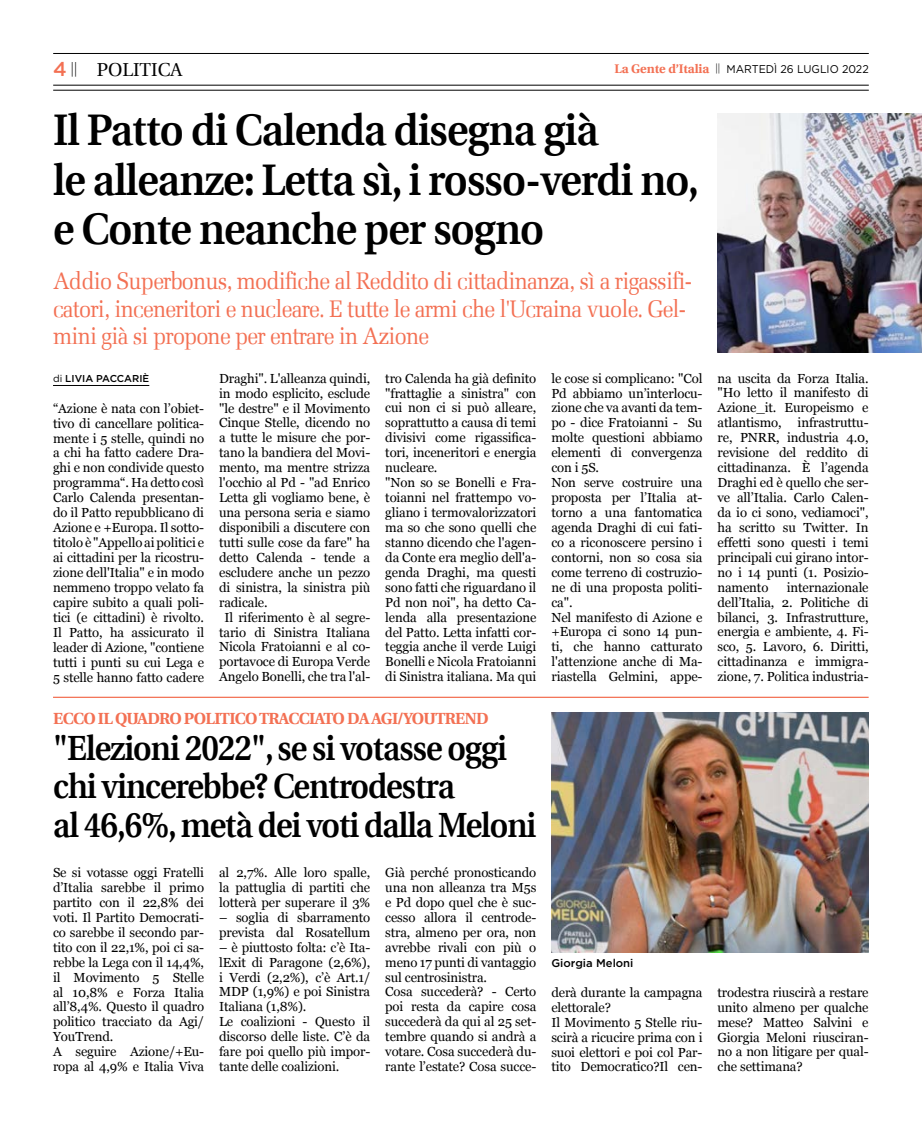
<style>
.page{position:relative;width:922px;height:1125px;background:#fff}
.page>*{position:absolute;margin:0;border:0;box-sizing:border-box;transform-origin:0 0}
.t1{font:600 44.25px/49.2px "Utopia";letter-spacing:-.02em;color:#000;scale:.93 1}
.t2{font:600 35px/38.8px "Utopia";letter-spacing:-.03em;color:#000;scale:.91 1}
.t3{font:300 24px/27.5px "Melior";letter-spacing:-.04em;color:#f37053;scale:.9 1}
.t4{font:18.75px "Utopia";color:#000}
.t5{font:700 16.12px "Utopia";letter-spacing:-.04em;color:#f37053}
.t6{font:300 14.62px "Myriad Pro";color:#000}
.t7{font:13.12px/14.9px "Georgia";letter-spacing:-.01em;color:#000}
.t8{font:11.25px "Gotham";color:#000;scale:.95 1}
.t9{font:500 11.25px "Gotham";color:#000}
.t10{font:500 10px "Gotham";color:#000}
.s1{font-family:"Gotham";font-weight:500;font-size:20px;color:#f37053}
.s2{font-family:"Utopia";font-weight:700;font-size:12.5px;color:#f37053}
.s3{font-weight:400}
</style>
<div class="page">
<hr style="left:53px;top:53px;width:815px;height:1px;background:#000">
<hr style="left:53px;top:90px;width:815px;height:1px;background:#000">
<hr style="left:53px;top:85px;width:815px;height:1px;background:#000">
<hr style="left:53px;top:385px;width:96px;height:1px;background:#000">
<img style="left:551px;top:712px;width:317px;height:240px">
<img style="left:717px;top:113px;width:204px;height:240px">
<hr style="left:53px;top:697px;width:815px;height:1px;background:#f37053">
<p class="t6" style="left:53px;top:59px;width:25px"><span class="s1">4</span> ||</p>
<p class="t8" style="left:614px;top:62px;width:269px"><span class="s2">La Gente d’Italia</span> <sup>||</sup> MARTEDÌ 26 LUGLIO 2022</p>
<h1 class="t1" style="left:53px;top:106px;width:696px">Il Patto di Calenda disegna già<br>le alleanze: Letta sì, i rosso-verdi no, e Conte neanche per sogno</h1>
<h3 class="t3" style="left:53px;top:270px;width:711px">Addio Superbonus, modifiche al Reddito di cittadinanza, sì a rigassifi&shy;catori, inceneritori e nucleare. E tutte le armi che l'Ucraina vuole. Gel&shy;mini già si propone per entrare in Azione</h3>
<h3 class="t4" style="left:97px;top:60px;width:87px">POLITICA</h3>
<p class="t10" style="left:53px;top:372px;width:98px"><span class="s3">di</span> LIVIA PACCARIÈ</p>
<p class="t7" style="left:53px;top:400px;width:152px;text-align:justify">“Azione è nata con l’obiet&shy;tivo di cancellare politica&shy;mente i 5 stelle, quindi no a chi ha fatto cadere Dra&shy;ghi e non condivide questo programma“. Ha detto così Carlo Calenda presentan&shy;do il Patto repubblicano di Azione e +Europa. Il sotto&shy;titolo è "Appello ai politici e ai cittadini per la ricostru&shy;zione dell'Italia" e in modo nemmeno troppo velato fa capire subito a quali poli&shy;tici (e cittadini) è rivolto.<br>Il Patto, ha assicurato il leader di Azione, "contiene tutti i punti su cui Lega e 5 stelle hanno fatto cadere</p>
<p class="t7" style="left:219px;top:370px;width:153px">Draghi". L'alleanza quindi,</p>
<p class="t7" style="left:219px;top:385px;width:152px">in modo esplicito, esclude</p>
<p class="t7" style="left:219px;top:400px;width:152px">"le destre" e il Movimento</p>
<p class="t7" style="left:219px;top:415px;width:152px">Cinque Stelle, dicendo no</p>
<p class="t7" style="left:219px;top:430px;width:152px">a tutte le misure che por-</p>
<p class="t7" style="left:219px;top:445px;width:152px">tano la bandiera del Movi-</p>
<p class="t7" style="left:219px;top:460px;width:153px">mento, ma mentre strizza</p>
<p class="t7" style="left:219px;top:475px;width:153px">l'occhio al Pd - "ad Enrico</p>
<p class="t7" style="left:219px;top:490px;width:152px">Letta gli vogliamo bene, è</p>
<p class="t7" style="left:219px;top:505px;width:152px">una persona seria e siamo</p>
<p class="t7" style="left:219px;top:520px;width:152px">disponibili a discutere con</p>
<p class="t7" style="left:219px;top:534px;width:152px">tutti sulle cose da fare" ha</p>
<p class="t7" style="left:219px;top:549px;width:152px">detto Calenda - tende a</p>
<p class="t7" style="left:219px;top:564px;width:152px">escludere anche un pezzo</p>
<p class="t7" style="left:219px;top:579px;width:152px">di sinistra, la sinistra più</p>
<p class="t7" style="left:219px;top:594px;width:50px">radicale.</p>
<p class="t7" style="left:224px;top:609px;width:147px">Il riferimento è al segre-</p>
<p class="t7" style="left:219px;top:624px;width:152px">tario di Sinistra Italiana</p>
<p class="t7" style="left:219px;top:639px;width:152px">Nicola Fratoianni e al co-</p>
<p class="t7" style="left:219px;top:654px;width:152px">portavoce di Europa Verde</p>
<p class="t7" style="left:219px;top:669px;width:152px">Angelo Bonelli, che tra l'al-</p>
<p class="t7" style="left:385px;top:370px;width:153px">tro Calenda ha già definito "frattaglie a sinistra" con cui non ci si può alleare, soprattutto a causa di temi divisivi come rigassifica&shy;tori, inceneritori e energia nucleare.<br>"Non so se Bonelli e Fra&shy;toianni nel frattempo vo&shy;gliano i termovalorizzatori ma so che sono quelli che stanno dicendo che l'agen&shy;da Conte era meglio dell'a&shy;genda Draghi, ma questi sono fatti che riguardano il<br>Pd non noi", ha detto Ca&shy;lenda alla presentazione del Patto. Letta infatti cor&shy;teggia anche il verde Luigi<br>Bonelli e Nicola Fratoianni di Sinistra italiana. Ma qui</p>
<p class="t5" style="left:53px;top:710px;width:437px">ECCO IL QUADRO POLITICO TRACCIATO DA AGI/YOUTREND</p>
<h2 class="t2" style="left:53px;top:729px;width:532px">"Elezioni 2022", se si votasse oggi chi vincerebbe? Centrodestra<br>al 46,6%, metà dei voti dalla Meloni</h2>
<p class="t7" style="left:53px;top:865px;width:153px">Se si votasse oggi Fratelli d’Italia sarebbe il primo partito con il 22,8% dei voti. Il Partito Democrati&shy;co sarebbe il secondo par&shy;tito con il 22,1%, poi ci sa&shy;rebbe la Lega con il 14,4%, il Movimento 5 Stelle al 10,8% e Forza Italia all’8,4%. Questo il quadro politico tracciato da Agi/<br>YouTrend.<br>A seguire Azione/+Eu&shy;ropa al 4,9% e Italia Viva</p>
<p class="t7" style="left:219px;top:864px;width:152px;text-align:justify">al 2,7%. Alle loro spalle, la pattuglia di partiti che lotterà per superare il 3%</p>
<p class="t7" style="left:219px;top:909px;width:152px">– soglia di sbarramento prevista dal Rosatellum</p>
<p class="t7" style="left:219px;top:939px;width:152px">– è piuttosto folta: c’è Ita&shy;lExit di Paragone (2,6%), i Verdi (2,2%), c’è Art.1/<br>MDP (1,9%) e poi Sinistra<br>Italiana (1,8%).<br>Le coalizioni - Questo il discorso delle liste. C’è da fare poi quello più impor&shy;tante delle coalizioni.</p>
<p class="t7" style="left:385px;top:864px;width:153px">Già perché pronosticando una non alleanza tra M5s e Pd dopo quel che è suc&shy;cesso allora il centrode&shy;stra, almeno per ora, non avrebbe rivali con più o meno 17 punti di vantaggio sul centrosinistra.<br>Cosa succederà? - Certo poi resta da capire cosa succederà da qui al 25 set&shy;tembre quando si andrà a votare. Cosa succederà du&shy;rante l’estate? Cosa succe-</p>
<p class="t7" style="left:551px;top:370px;width:153px">le cose si complicano: "Col<br>Pd abbiamo un’interlocu&shy;zione che va avanti da tem&shy;po - dice Fratoianni - Su molte questioni abbiamo elementi di convergenza con i 5S.<br>Non serve costruire una proposta per l’Italia at&shy;torno a una fantomatica agenda Draghi di cui fati&shy;co a riconoscere persino i contorni, non so cosa sia come terreno di costruzio&shy;ne di una proposta politi&shy;ca".<br>Nel manifesto di Azione e +Europa ci sono 14 pun&shy;ti, che hanno catturato l'attenzione anche di Ma&shy;riastella Gelmini, appe-</p>
<p class="t7" style="left:717px;top:370px;width:153px;text-align:justify">na uscita da Forza Italia. "Ho letto il manifesto di Azione_it. Europeismo e atlantismo, infrastruttu&shy;re, PNRR, industria 4.0, revisione del reddito di cittadinanza. È l’agenda Draghi ed è quello che ser&shy;ve all’Italia. Carlo Calen&shy;da io ci sono, vediamoci", ha scritto su Twitter. In effetti sono questi i temi principali cui girano intor&shy;no i 14 punti (1. Posizio&shy;namento</p>
<p class="t7" style="left:717px;top:579px;width:152px;text-align:justify;text-indent:69px">internazionale dell’Italia, 2. Politiche di bilanci, 3. Infrastrutture, energia e ambiente, 4. Fi&shy;sco, 5. Lavoro, 6. Diritti, cittadinanza e immigra&shy;zione, 7. Politica industria-</p>
<p class="t9" style="left:551px;top:956px;width:84px">Giorgia Meloni</p>
<p class="t7" style="left:551px;top:984px;width:153px">derà durante la campagna elettorale?<br>Il Movimento 5 Stelle riu&shy;scirà a ricucire prima con i suoi elettori e poi col Par&shy;tito Democratico?Il cen-</p>
<p class="t7" style="left:717px;top:984px;width:152px;text-align:justify">trodestra riuscirà a restare unito almeno per qualche mese? Matteo Salvini e Giorgia Meloni riusciran&shy;no a non litigare per qual&shy;che settimana?</p>
</div>
